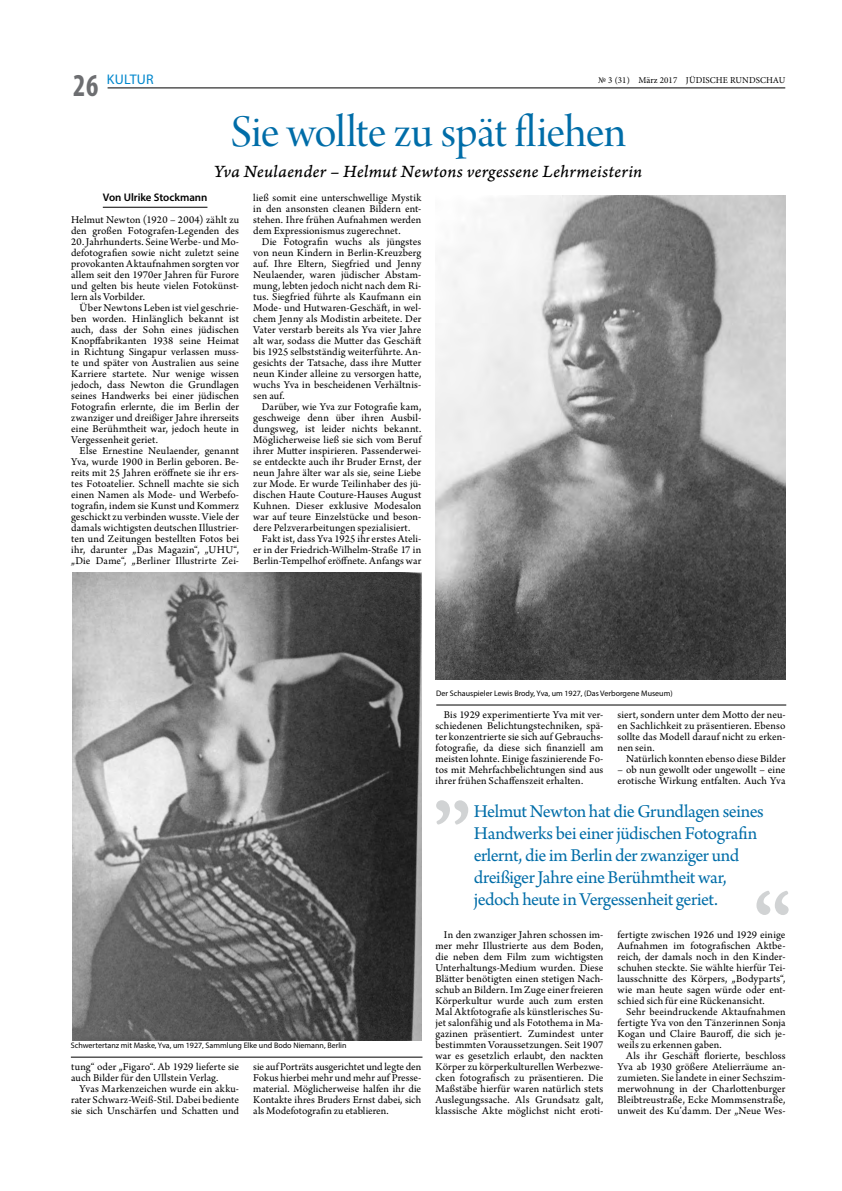
<style>
.page{position:relative;width:842px;height:1191px;background:#fff}
.page>*{position:absolute;margin:0;border:0;box-sizing:border-box;transform-origin:0 0}
.t1{font:48px "Arno Pro Display";letter-spacing:-.015em;color:#006da8}
.t2{font:700 condensed 32px "Myriad Pro";color:#6d6e71;scale:.9 1}
.t3{font:19px/22px "Arno Pro";letter-spacing:-.025em;color:#006da8}
.t4{font:18px "Arno Pro Italic Caption";letter-spacing:.01em;color:#000}
.t5{font:14px "Myriad Pro";letter-spacing:.02em;color:#0087cd}
.t6{font:11px/11px "Arno Pro";letter-spacing:.005em;color:#000;text-align:justify}
.t7{font:600 11px "Myriad Pro";letter-spacing:-.005em;color:#000}
.t8{font:9px "Minion Pro";letter-spacing:.01em;color:#000}
.t9{font:8px "Myriad Pro";color:#000}
</style>
<div class="page">
<hr style="left:108px;top:88px;width:677px;height:1px;background:#000">
<hr style="left:103px;top:207px;width:104px;height:1px;background:#000">
<img style="left:435px;top:195px;width:350px;height:484px">
<svg style="left:436px;top:800px;width:32px;height:24px"></svg>
<svg style="left:756px;top:891px;width:33px;height:24px"></svg>
<img style="left:72px;top:572px;width:349px;height:468px">
<hr style="left:71px;top:1057px;width:351px;height:1px;background:#000">
<hr style="left:436px;top:705px;width:350px;height:1px;background:#000">
<h2 class="t2" style="left:73px;top:65px;width:29px">26</h2>
<p class="t5" style="left:107px;top:70px;width:48px">KULTUR</p>
<p class="t8" style="left:598px;top:74px;width:189px">№ 3 (31) März 2017 JÜDISCHE RUNDSCHAU</p>
<h1 class="t1" style="left:231px;top:105px;width:397px">Sie wollte zu spät fliehen</h1>
<h3 class="t4" style="left:214px;top:161px;width:430px">Yva Neulaender – Helmut Newtons vergessene Lehrmeisterin</h3>
<p class="t7" style="left:103px;top:190px;width:106px">Von Ulrike Stockmann</p>
<p class="t6" style="left:71px;top:215px;width:169px">Helmut Newton (1920 – 2004) zählt zu den großen Fotografen-Legenden des</p>
<p class="t6" style="left:71px;top:237px;width:169px">20. Jahrhunderts. Seine Werbe- und Mo&shy;defotografien sowie nicht zuletzt seine provokanten Aktaufnahmen sorgten vor allem seit den 1970er Jahren für Furore und gelten bis heute vielen Fotokünst&shy;lern als Vorbilder.</p>
<p class="t6" style="left:71px;top:303px;width:169px;text-indent:9px">Über Newtons Leben ist viel geschrie&shy;ben worden. Hinlänglich bekannt ist auch, dass der Sohn eines jüdischen Knopffabrikanten 1938 seine Heimat in Richtung Singapur verlassen muss&shy;te und später von Australien aus seine Karriere startete. Nur wenige wissen jedoch, dass Newton die Grundlagen seines Handwerks bei einer jüdischen Fotografin erlernte, die im Berlin der zwanziger und dreißiger Jahre ihrerseits eine Berühmtheit war, jedoch heute in Vergessenheit geriet.</p>
<p class="t6" style="left:71px;top:446px;width:169px;text-indent:9px">Else Ernestine Neulaender, genannt Yva, wurde 1900 in Berlin geboren. Be&shy;reits mit 25 Jahren eröffnete sie ihr ers&shy;tes Fotoatelier. Schnell machte sie sich einen Namen als Mode- und Werbefo&shy;tografin, indem sie Kunst und Kommerz geschickt zu verbinden wusste. Viele der damals wichtigsten deutschen Illustrier&shy;ten und Zeitungen bestellten Fotos bei ihr, darunter „Das Magazin“, „UHU“, „Die Dame“, „Berliner Illustrirte Zei-</p>
<p class="t6" style="left:253px;top:193px;width:169px">ließ somit eine unterschwellige Mystik in den ansonsten cleanen Bildern ent&shy;stehen. Ihre frühen Aufnahmen werden dem Expressionismus zugerechnet.</p>
<p class="t6" style="left:253px;top:237px;width:169px;text-indent:9px">Die Fotografin wuchs als jüngstes von neun Kindern in Berlin-Kreuzberg auf. Ihre Eltern, Siegfried und Jenny Neulaender, waren jüdischer Abstam&shy;mung, lebten jedoch nicht nach dem Ri&shy;tus. Siegfried führte als Kaufmann ein Mode- und Hutwaren-Geschäft, in wel&shy;chem Jenny als Modistin arbeitete. Der Vater verstarb bereits als Yva vier Jahre alt war, sodass die Mutter das Geschäft bis 1925 selbstständig weiterführte. An&shy;gesichts der Tatsache, dass ihre Mutter neun Kinder alleine zu versorgen hatte, wuchs Yva in bescheidenen Verhältnis&shy;sen auf.</p>
<p class="t6" style="left:262px;top:402px;width:161px">Darüber, wie Yva zur Fotografie kam,</p>
<p class="t6" style="left:253px;top:413px;width:169px">geschweige denn über ihren Ausbil-</p>
<p class="t6" style="left:253px;top:424px;width:169px">dungsweg, ist leider nichts bekannt.</p>
<p class="t6" style="left:253px;top:435px;width:169px">Möglicherweise ließ sie sich vom Beruf</p>
<p class="t6" style="left:253px;top:446px;width:169px">ihrer Mutter inspirieren. Passenderwei-</p>
<p class="t6" style="left:253px;top:457px;width:169px">se entdeckte auch ihr Bruder Ernst, der</p>
<p class="t6" style="left:253px;top:468px;width:169px">neun Jahre älter war als sie, seine Liebe</p>
<p class="t6" style="left:253px;top:479px;width:169px">zur Mode. Er wurde Teilinhaber des jü-</p>
<p class="t6" style="left:253px;top:490px;width:169px">dischen Haute Couture-Hauses August</p>
<p class="t6" style="left:253px;top:501px;width:169px">Kuhnen. Dieser exklusive Modesalon</p>
<p class="t6" style="left:253px;top:512px;width:169px">war auf teure Einzelstücke und beson-</p>
<p class="t6" style="left:253px;top:523px;width:159px">dere Pelzverarbeitungen spezialisiert.</p>
<p class="t6" style="left:262px;top:534px;width:161px">Fakt ist, dass Yva 1925 ihr erstes Ateli-</p>
<p class="t6" style="left:253px;top:545px;width:169px">er in der Friedrich-Wilhelm-Straße 17 in</p>
<p class="t6" style="left:253px;top:556px;width:169px">Berlin-Tempelhof eröffnete. Anfangs war</p>
<p class="t9" style="left:71px;top:1040px;width:277px">Schwertertanz mit Maske, Yva, um 1927, Sammlung Elke und Bodo Niemann, Berlin</p>
<p class="t6" style="left:71px;top:1062px;width:169px">tung“ oder „Figaro“. Ab 1929 lieferte sie auch Bilder für den Ullstein Verlag.</p>
<p class="t6" style="left:71px;top:1084px;width:169px;text-indent:9px">Yvas Markenzeichen wurde ein akku&shy;rater Schwarz-Weiß-Stil. Dabei bediente sie sich Unschärfen und Schatten und</p>
<p class="t6" style="left:253px;top:1062px;width:169px">sie auf Porträts ausgerichtet und legte den Fokus hierbei mehr und mehr auf Presse&shy;material. Möglicherweise halfen ihr die Kontakte ihres Bruders Ernst dabei, sich als Modefotografin zu etablieren.</p>
<p class="t9" style="left:436px;top:688px;width:238px">Der Schauspieler Lewis Brody, Yva, um 1927, (Das Verborgene Museum)</p>
<p class="t6" style="left:435px;top:710px;width:169px;text-indent:9px">Bis 1929 experimentierte Yva mit ver&shy;schiedenen Belichtungstechniken, spä&shy;ter konzentrierte sie sich auf Gebrauchs&shy;fotografie, da diese sich finanziell am meisten lohnte. Einige faszinierende Fo&shy;tos mit Mehrfachbelichtungen sind aus ihrer frühen Schaffenszeit erhalten.</p>
<p class="t6" style="left:618px;top:710px;width:169px">siert, sondern unter dem Motto der neu&shy;en Sachlichkeit zu präsentieren. Ebenso sollte das Modell darauf nicht zu erken&shy;nen sein.</p>
<p class="t6" style="left:626px;top:754px;width:161px">Natürlich konnten ebenso diese Bilder</p>
<p class="t6" style="left:618px;top:765px;width:169px">– ob nun gewollt oder ungewollt – eine erotische Wirkung entfalten. Auch Yva</p>
<h3 class="t3" style="left:474px;top:801px;width:292px">Helmut Newton hat die Grundlagen seines Handwerks bei einer jüdischen Fotografin erlernt, die im Berlin der zwanziger und dreißiger Jahre eine Berühmtheit war, jedoch heute in Vergessenheit geriet.</h3>
<p class="t6" style="left:435px;top:930px;width:169px;text-indent:9px">In den zwanziger Jahren schossen im&shy;mer mehr Illustrierte aus dem Boden, die neben dem Film zum wichtigsten Unterhaltungs-Medium wurden. Diese Blätter benötigten einen stetigen Nach&shy;schub an Bildern. Im Zuge einer freieren Körperkultur wurde auch zum ersten Mal Aktfotografie als künstlerisches Su&shy;jet salonfähig und als Fotothema in Ma&shy;gazinen präsentiert. Zumindest unter bestimmten Voraussetzungen. Seit 1907 war es gesetzlich erlaubt, den nackten Körper zu körperkulturellen Werbezwe&shy;cken fotografisch zu präsentieren. Die Maßstäbe hierfür waren natürlich stets Auslegungssache. Als Grundsatz galt, klassische Akte möglichst nicht eroti-</p>
<p class="t6" style="left:618px;top:930px;width:169px">fertigte zwischen 1926 und 1929 einige Aufnahmen im fotografischen Aktbe&shy;reich, der damals noch in den Kinder&shy;schuhen steckte. Sie wählte hierfür Tei&shy;lausschnitte des Körpers, „Bodyparts“, wie man heute sagen würde oder ent&shy;schied sich für eine Rückenansicht.</p>
<p class="t6" style="left:618px;top:1007px;width:169px;text-indent:9px">Sehr beeindruckende Aktaufnahmen fertigte Yva von den Tänzerinnen Sonja Kogan und Claire Bauroff, die sich je&shy;weils zu erkennen gaben.</p>
<p class="t6" style="left:618px;top:1051px;width:169px;text-indent:9px">Als ihr Geschäft florierte, beschloss Yva ab 1930 größere Atelierräume an&shy;zumieten. Sie landete in einer Sechszim&shy;merwohnung in der Charlottenburger Bleibtreustraße, Ecke Mommsenstraße, unweit des Ku’damm. Der „Neue Wes-</p>
</div>
